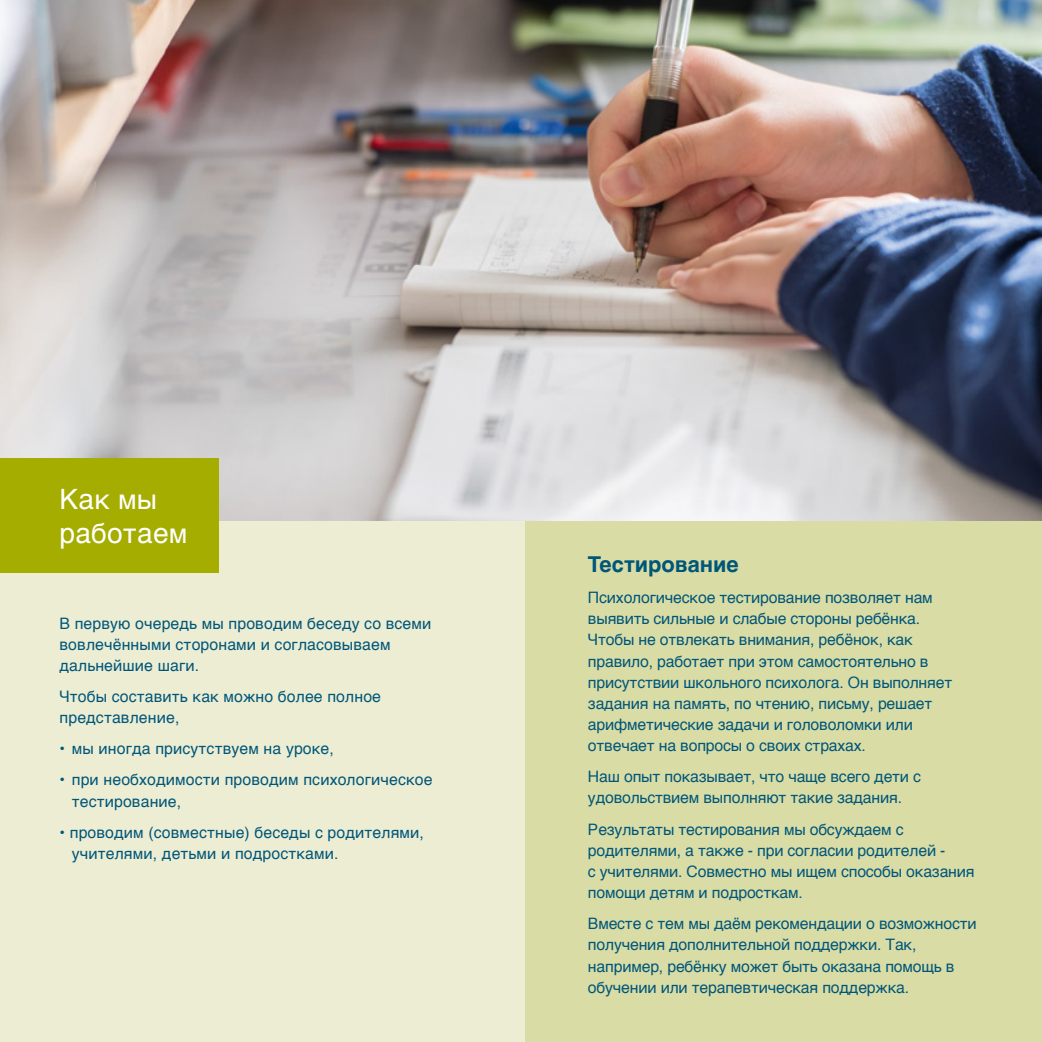
<style>
.page{position:relative;width:1042px;height:1042px;background:#fff}
.page>*{position:absolute;margin:0;border:0;box-sizing:border-box;transform-origin:0 0}
.t1{font:28px/33.6px "Helvetica";letter-spacing:.01em;color:#fff}
.t2{font:700 21.88px "Helvetica";color:#005679}
.t3{font:15.75px/21.2px "Helvetica";letter-spacing:-.01em;color:#005679}
.t4{font:15.75px/21.2px "Helvetica";letter-spacing:.01em;color:#005679}
</style>
<div class="page">
<div style="left:0;top:515px;width:526px;height:527px;background:#ecedd3"></div>
<div style="left:526px;top:515px;width:516px;height:527px;background:#dadca6"></div>
<img style="left:0;top:0;width:1042px;height:521px">
<div style="left:0;top:458px;width:218px;height:114px;background:#a4ad00"></div>
<h1 class="t1" style="left:60px;top:483px;width:130px">Как мы работаем</h1>
<p class="t4" style="left:60px;top:613px;width:373px">В первую очередь мы проводим беседу со всеми вовлечёнными сторонами и согласовываем дальнейшие шаги.</p>
<p class="t4" style="left:60px;top:686px;width:323px">Чтобы составить как можно более полное представление,</p>
<p class="t4" style="left:60px;top:738px;width:276px">• мы иногда присутствуем на уроке,</p>
<p class="t4" style="left:72px;top:770px;width:362px;text-indent:-12px">• при необходимости проводим психологическое тестирование,</p>
<p class="t4" style="left:72px;top:822px;width:354px;text-indent:-12px">• проводим (совместные) беседы с родителями, учителями, детьми и подростками.</p>
<h2 class="t2" style="left:588px;top:546px;width:152px">Тестирование</h2>
<p class="t3" style="left:588px;top:587px;width:366px">Психологическое тестирование позволяет нам выявить сильные и слабые стороны ребёнка.<br>Чтобы не отвлекать внимания, ребёнок, как правило, работает при этом самостоятельно в присутствии школьного психолога. Он выполняет задания на память, по чтению, письму, решает арифметические задачи и головоломки или отвечает на вопросы о своих страхах.</p>
<p class="t3" style="left:588px;top:766px;width:335px">Наш опыт показывает, что чаще всего дети с удовольствием выполняют такие задания.</p>
<p class="t3" style="left:588px;top:819px;width:388px">Результаты тестирования мы обсуждаем с родителями, а также - при согласии родителей -<br>с учителями. Совместно мы ищем способы оказания помощи детям и подросткам.</p>
<p class="t3" style="left:588px;top:913px;width:390px">Вместе с тем мы даём рекомендации о возможности получения дополнительной поддержки. Так, например, ребёнку может быть оказана помощь в обучении или терапевтическая поддержка.</p>
</div>
